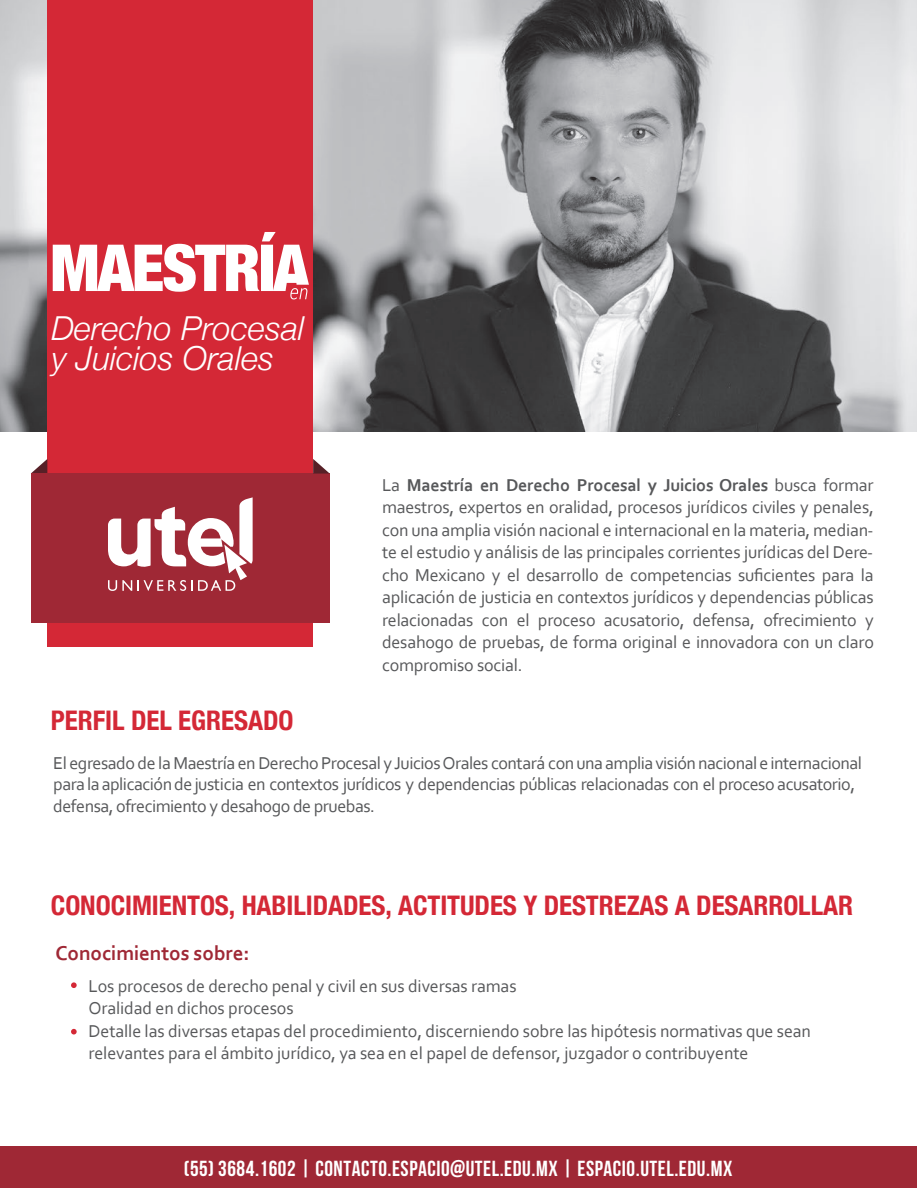
<style>
.page{position:relative;width:917px;height:1188px;background:#fff}
.page>*{position:absolute;margin:0;border:0;box-sizing:border-box;transform-origin:0 0}
.t1{font:italic 300 33px/29.8px "Helvetica Neue";color:#fff}
.t2{font:700 condensed 27px "Helvetica Neue";letter-spacing:-.005em;color:#d42836}
.t3{font:21.75px "Bebas Neue";letter-spacing:.025em;color:#fff}
.t4{font:700 21px "Corbel";letter-spacing:-.005em;color:#9f2835}
.t5{font:18px/22.5px "Corbel";letter-spacing:-.01em;color:#57585a}
.s1{font-weight:700}
</style>
<div class="page">
<img style="left:0;top:0;width:916px;height:432px">
<div style="left:47px;top:0;width:266px;height:647px;background:#d42836"></div>
<svg style="left:31px;top:459px;width:16px;height:14px"></svg>
<div style="left:31px;top:473px;width:298px;height:150px;background:#9f2835"></div>
<svg style="left:313px;top:459px;width:17px;height:15px"></svg>
<svg style="left:71px;top:982px;width:6px;height:6px"></svg>
<svg style="left:71px;top:1029px;width:6px;height:5px"></svg>
<svg style="left:53px;top:232px;width:256px;height:67px"></svg>
<svg style="left:108px;top:497px;width:144px;height:94px"></svg>
<div style="left:0;top:1146px;width:916px;height:42px;background:#9f2835"></div>
<h1 class="t1" style="left:51px;top:311px;width:254px">Derecho Procesal y Juicios Orales</h1>
<p class="t5" style="left:382px;top:473px;width:493px;text-align:justify">La <span class="s1">Maestría en Derecho Procesal y Juicios Orales</span> busca formar maestros, expertos en oralidad, procesos jurídicos civiles y penales, con una amplia visión nacional e internacional en la materia, median&shy;te el estudio y análisis de las principales corrientes jurídicas del Dere&shy;cho Mexicano y el desarrollo de competencias suficientes para la aplicación de justicia en contextos jurídicos y dependencias públicas relacionadas con el proceso acusatorio, defensa, ofrecimiento y desahogo de pruebas, de forma original e innovadora con un claro compromiso social.</p>
<h2 class="t2" style="left:51px;top:698px;width:244px">PERFIL DEL EGRESADO</h2>
<p class="t5" style="left:53px;top:752px;width:810px;line-height:21.6px">El egresado de la Maestría en Derecho Procesal y JuiciosOrales contará conunaampliavisiónnacionaleinternacional paralaaplicacióndejusticia en contextos jurídicos y dependencias públicas relacionadas con el proceso acusatorio, defensa, ofrecimiento y desahogo de pruebas.</p>
<h2 class="t2" style="left:51px;top:883px;width:803px">CONOCIMIENTOS, HABILIDADES, ACTITUDES Y DESTREZAS A DESARROLLAR</h2>
<p class="t4" style="left:55px;top:940px;width:195px">Conocimientos sobre:</p>
<p class="t5" style="left:88px;top:974px;width:724px">Los procesos de derecho penal y civil en sus diversas ramas<br>Oralidad en dichos procesos<br>Detalle las diversas etapas del procedimiento, discerniendo sobre las hipótesis normativas que sean relevantes para el ámbito jurídico, ya sea en el papel de defensor, juzgador o contribuyente</p>
<p class="t3" style="left:184px;top:1156px;width:550px">(55) 3684.1602 | CONTACTO.ESPACIO@UTEL.EDU.MX | ESPACIO.UTEL.EDU.MX</p>
</div>
